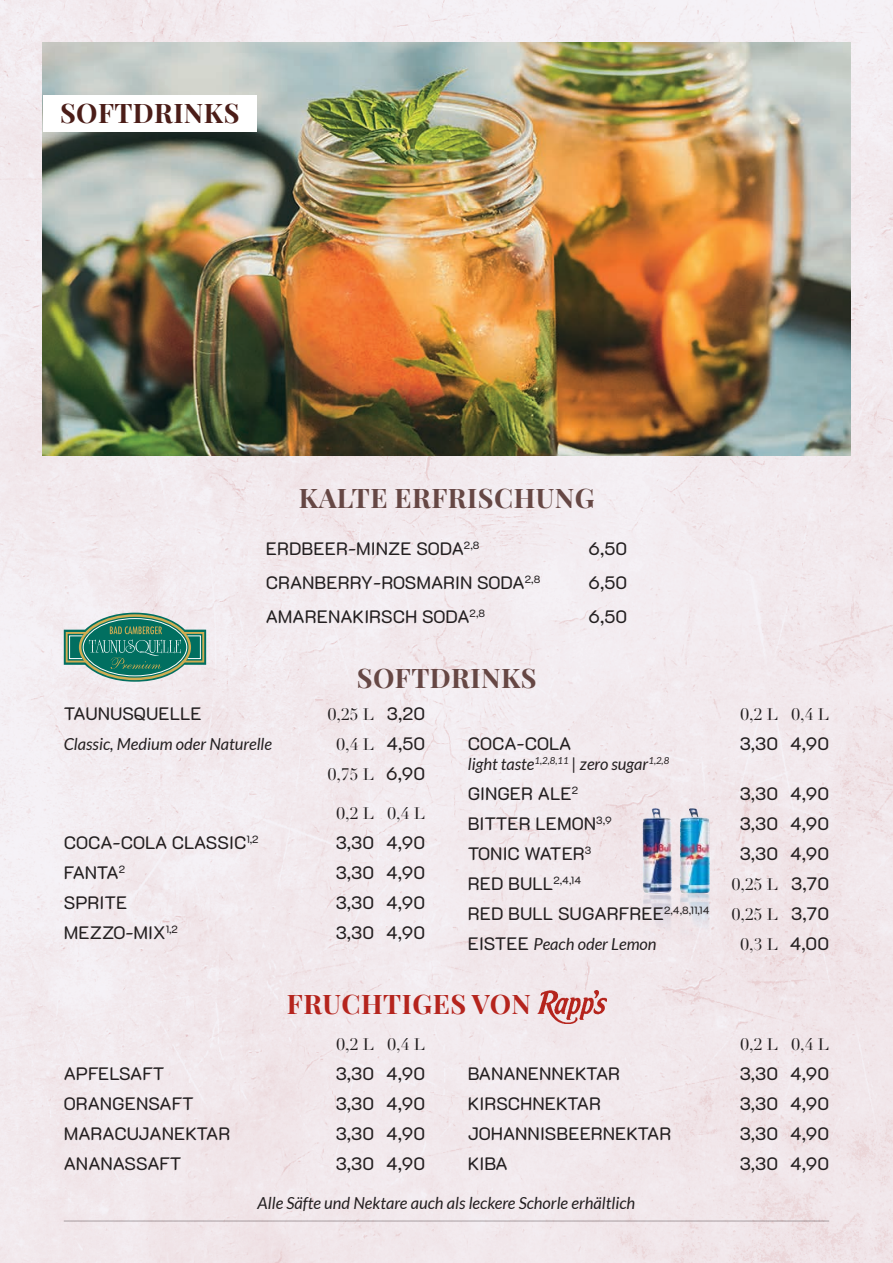
<style>
.page{position:relative;width:893px;height:1263px;background:#f2e9ed}
.page>*{position:absolute;margin:0;border:0;box-sizing:border-box;transform-origin:0 0}
.t1{font:700 27px "Playfair Display";letter-spacing:.02em;color:#664744}
.t2{font:700 27px "Playfair Display";letter-spacing:.02em;color:#b5241d}
.t3{font:700 27px "Playfair Display";letter-spacing:.02em;color:#4b1d18}
.t4{font:18px "K2 D";color:#231f20}
.t5{font:italic 16.5px "Lato";color:#231f20}
.t6{font:16.5px/30.2px "Didot LT Std";color:#231f20;text-align:center}
.s1{font-family:"K2 D";font-size:18px}
.s2{font-family:"K2 D";font-style:normal;font-size:18px}
</style>
<div class="page">
<img style="left:537px;top:991px;width:70px;height:32px">
<img style="left:43px;top:43px;width:807px;height:412px">
<div style="left:43px;top:96px;width:213px;height:36px;background:#fff"></div>
<svg style="left:64px;top:613px;width:142px;height:69px"></svg>
<img style="left:680px;top:808px;width:12px;height:28px">
<img style="left:642px;top:808px;width:14px;height:64px">
<img style="left:680px;top:893px;width:14px;height:41px">
<img style="left:642px;top:893px;width:30px;height:57px">
<h1 class="t3" style="left:60px;top:92px;width:181px">SOFTDRINKS</h1>
<h1 class="t1" style="left:299px;top:477px;width:297px">KALTE ERFRISCHUNG</h1>
<p class="t4" style="left:266px;top:538px;width:215px">ERDBEER-MINZE SODA<sup>2,8</sup></p>
<p class="t4" style="left:589px;top:538px;width:40px">6,50</p>
<p class="t4" style="left:266px;top:572px;width:276px">CRANBERRY-ROSMARIN SODA<sup>2,8</sup></p>
<p class="t4" style="left:589px;top:572px;width:40px">6,50</p>
<p class="t4" style="left:266px;top:607px;width:221px">AMARENAKIRSCH SODA<sup>2,8</sup></p>
<p class="t4" style="left:589px;top:607px;width:40px">6,50</p>
<h1 class="t1" style="left:357px;top:656px;width:181px">SOFTDRINKS</h1>
<p class="t4" style="left:64px;top:703px;width:140px">TAUNUSQUELLE</p>
<p class="t6" style="left:328px;top:699px;width:99px">0,25 L <span class="s1">3,20</span></p>
<p class="t5" style="left:64px;top:735px;width:210px">Classic, Medium oder Naturelle</p>
<p class="t6" style="left:328px;top:729px;width:99px">0,4 L <span class="s1">4,50<br></span>0,75 L <span class="s1">6,90</span></p>
<p class="t6" style="left:337px;top:798px;width:90px">0,2 L 0,4 L</p>
<p class="t4" style="left:64px;top:832px;width:196px">COCA-COLA CLASSIC<sup>1,2</sup></p>
<p class="t4" style="left:336px;top:832px;width:91px">3,30 4,90</p>
<p class="t4" style="left:64px;top:862px;width:63px">FANTA<sup>2</sup></p>
<p class="t4" style="left:336px;top:862px;width:91px">3,30 4,90</p>
<p class="t4" style="left:64px;top:892px;width:65px">SPRITE</p>
<p class="t4" style="left:336px;top:892px;width:91px">3,30 4,90</p>
<p class="t4" style="left:64px;top:922px;width:116px">MEZZO-MIX<sup>1,2</sup></p>
<p class="t4" style="left:336px;top:922px;width:91px">3,30 4,90</p>
<p class="t6" style="left:740px;top:699px;width:90px">0,2 L 0,4 L</p>
<p class="t4" style="left:468px;top:733px;width:105px">COCA-COLA</p>
<p class="t4" style="left:740px;top:733px;width:91px">3,30 4,90</p>
<p class="t5" style="left:468px;top:754px;width:203px">light taste<sup>1,2,8,11</sup> | zero sugar<sup>1,2,8</sup></p>
<p class="t4" style="left:468px;top:783px;width:112px">GINGER ALE<sup>2</sup></p>
<p class="t4" style="left:740px;top:783px;width:91px">3,30 4,90</p>
<p class="t4" style="left:468px;top:813px;width:146px">BITTER LEMON<sup>3,9</sup></p>
<p class="t4" style="left:740px;top:813px;width:91px">3,30 4,90</p>
<p class="t4" style="left:468px;top:843px;width:125px">TONIC WATER<sup>3</sup></p>
<p class="t4" style="left:740px;top:843px;width:91px">3,30 4,90</p>
<p class="t4" style="left:468px;top:873px;width:115px">RED BULL<sup>2,4,14</sup></p>
<p class="t6" style="left:732px;top:870px;width:99px">0,25 L <span class="s1">3,70</span></p>
<p class="t4" style="left:468px;top:903px;width:243px">RED BULL SUGARFREE<sup>2,4,8,11,14</sup></p>
<p class="t6" style="left:732px;top:900px;width:99px">0,25 L <span class="s1">3,70</span></p>
<p class="t5" style="left:468px;top:935px;width:190px"><span class="s2">EISTEE</span> Peach oder Lemon</p>
<p class="t6" style="left:740px;top:930px;width:90px">0,3 L <span class="s1">4,00</span></p>
<h1 class="t2" style="left:287px;top:982px;width:246px">FRUCHTIGES VON</h1>
<p class="t6" style="left:337px;top:1030px;width:90px">0,2 L 0,4 L</p>
<p class="t6" style="left:740px;top:1030px;width:90px">0,2 L 0,4 L</p>
<p class="t4" style="left:64px;top:1063px;width:102px">APFELSAFT</p>
<p class="t4" style="left:336px;top:1063px;width:91px">3,30 4,90</p>
<p class="t4" style="left:64px;top:1093px;width:131px">ORANGENSAFT</p>
<p class="t4" style="left:336px;top:1093px;width:91px">3,30 4,90</p>
<p class="t4" style="left:64px;top:1123px;width:168px">MARACUJANEKTAR</p>
<p class="t4" style="left:336px;top:1123px;width:91px">3,30 4,90</p>
<p class="t4" style="left:64px;top:1154px;width:119px">ANANASSAFT</p>
<p class="t4" style="left:336px;top:1154px;width:91px">3,30 4,90</p>
<p class="t4" style="left:468px;top:1063px;width:154px">BANANENNEKTAR</p>
<p class="t4" style="left:740px;top:1063px;width:91px">3,30 4,90</p>
<p class="t4" style="left:468px;top:1093px;width:135px">KIRSCHNEKTAR</p>
<p class="t4" style="left:740px;top:1093px;width:91px">3,30 4,90</p>
<p class="t4" style="left:468px;top:1123px;width:205px">JOHANNISBEERNEKTAR</p>
<p class="t4" style="left:740px;top:1123px;width:91px">3,30 4,90</p>
<p class="t4" style="left:468px;top:1154px;width:41px">KIBA</p>
<p class="t4" style="left:740px;top:1154px;width:91px">3,30 4,90</p>
<p class="t5" style="left:258px;top:1193px;width:379px">Alle Säfte und Nektare auch als leckere Schorle erhältlich</p>
</div>
